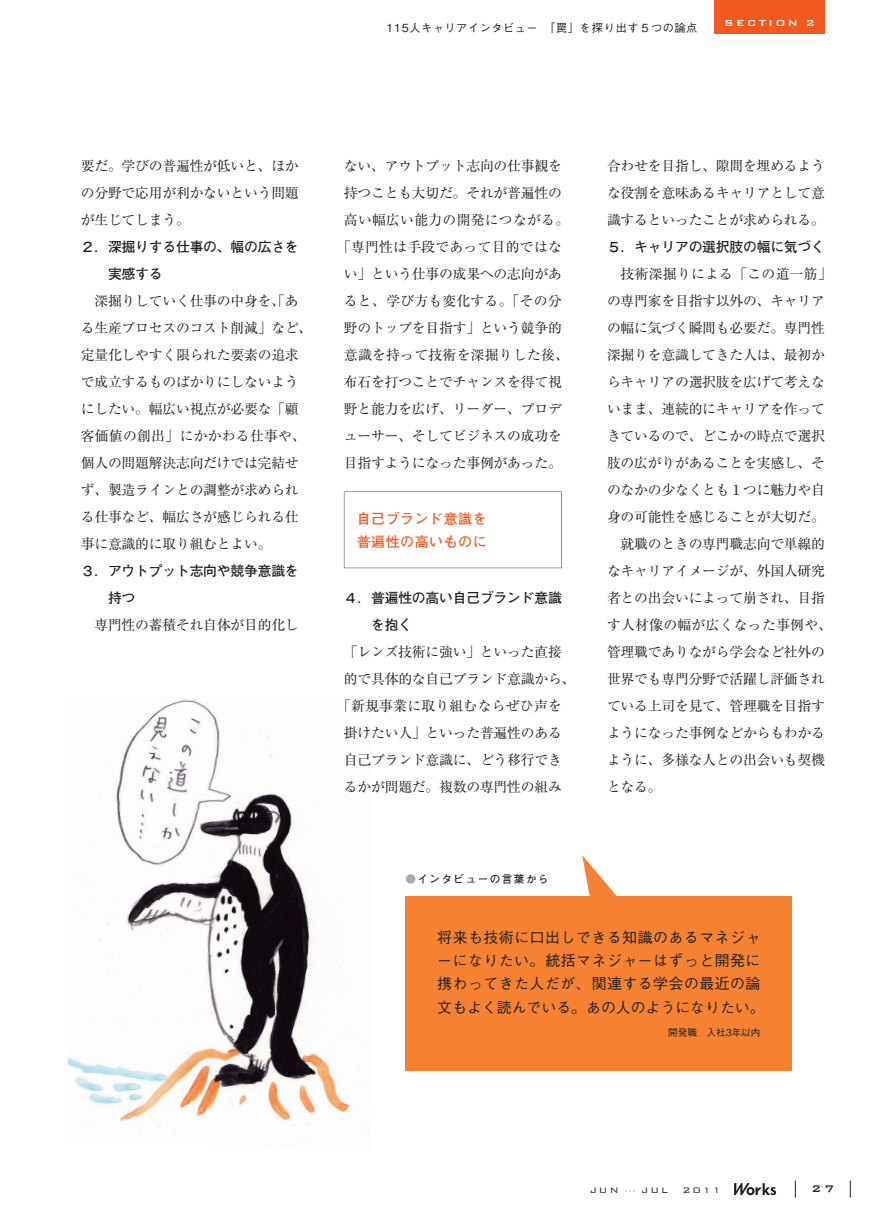
<style>
.page{position:relative;width:893px;height:1221px;background:#fff}
.page>*{position:absolute;margin:0;border:0;box-sizing:border-box;transform-origin:0 0}
.t1{font:500 14.85px/23.4px "Gothic BBB Pro";letter-spacing:.035em;color:#231f20}
.t2{font:700 14.1px/23.4px "Futo Go B101 Pro";letter-spacing:.035em;color:#f15921}
.t3{font:13.8px/27px "Ryumin Pro";letter-spacing:-.015em;color:#231f20;text-align:justify}
.t4{font:700 13.8px/27px "Futo Go B101 Pro";letter-spacing:-.015em;color:#231f20}
.t5{font:13.8px "Ryumin Pro";letter-spacing:.02em;color:#231f20}
.t6{font:500 12.75px "Bank Gothic";color:#231f20}
.t7{font:500 11.7px "Bank Gothic";letter-spacing:.2em;color:#fff}
.t8{font:500 11.1px "Gothic BBB Pro";letter-spacing:.05em;color:#231f20}
.t9{font:300 10.65px "Bank Gothic";letter-spacing:.2em;color:#231f20}
.t10{font:700 10.65px "Futo Go B101 Pro";letter-spacing:.135em;color:#231f20}
.t11{font:500 9.6px "Gothic BBB Pro";color:#231f20}
.s1{color:#a8a9ad}
.s2{font-size:7.5px}
</style>
<div class="page">
<div style="left:714px;top:0;width:111px;height:34px;background:#f15921"></div>
<svg style="left:734px;top:1183px;width:42px;height:12px"></svg>
<svg style="left:795px;top:1180px;width:1px;height:17px"></svg>
<svg style="left:850px;top:1180px;width:1px;height:17px"></svg>
<img style="left:68px;top:699px;width:301px;height:432px">
<svg style="left:344px;top:491px;width:218px;height:77px"></svg>
<div style="left:344px;top:492px;width:217px;height:75px;background:#fff"></div>
<div style="left:405px;top:896px;width:387px;height:174px;background:#f48232"></div>
<svg style="left:582px;top:855px;width:35px;height:41px"></svg>
<p class="t8" style="left:387px;top:19px;width:312px">115人キャリアインタビュー　「罠」を探り出す５つの論点</p>
<p class="t7" style="left:724px;top:17px;width:92px">SECTION 2</p>
<p class="t3" style="left:81px;top:151px;width:219px">要だ。学びの普遍性が低いと、ほかの分野で応用が利かないという問題が生じてしまう。</p>
<p class="t4" style="left:81px;top:231px;width:219px">２．深掘りする仕事の、幅の広さを　　実感する</p>
<p class="t3" style="left:81px;top:286px;width:233px;text-align:left;text-indent:14px">深掘りしていく仕事の中身を、「ある生産プロセスのコスト削減」など、定量化しやすく限られた要素の追求で成立するものばかりにしないようにしたい。幅広い視点が必要な「顧客価値の創出」にかかわる仕事や、個人の問題解決志向だけでは完結せず、製造ラインとの調整が求められる仕事など、幅広さが感じられる仕事に意識的に取り組むとよい。</p>
<p class="t4" style="left:81px;top:555px;width:219px">３．アウトプット志向や競争意識を　　持つ</p>
<p class="t3" style="left:94px;top:610px;width:206px">専門性の蓄積それ自体が目的化し</p>
<p class="t3" style="left:337px;top:151px;width:234px;text-align:center">ない、アウトプット志向の仕事観を持つことも大切だ。それが普遍性の高い幅広い能力の開発につながる。「専門性は手段であって目的ではない」という仕事の成果への志向があると、学び方も変化する。「その分野のトップを目指す」という競争的意識を持って技術を深掘りした後、布石を打つことでチャンスを得て視野と能力を広げ、リーダー、プロデューサー、そしてビジネスの成功を目指すようになった事例があった。</p>
<p class="t2" style="left:357px;top:505px;width:132px">自己ブランド意識を普遍性の高いものに</p>
<p class="t4" style="left:344px;top:582px;width:219px">４．普遍性の高い自己ブランド意識　　を抱く</p>
<p class="t3" style="left:344px;top:637px;width:220px">「レンズ技術に強い」といった直接</p>
<p class="t3" style="left:344px;top:664px;width:233px">的で具体的な自己ブランド意識から、</p>
<p class="t5" style="left:337px;top:695px;width:226px">「新規事業に取り組むならぜひ声を</p>
<p class="t3" style="left:344px;top:718px;width:219px">掛けたい人」といった普遍性のある</p>
<p class="t3" style="left:344px;top:745px;width:219px">自己ブランド意識に、どう移行でき</p>
<p class="t3" style="left:344px;top:772px;width:219px">るかが問題だ。複数の専門性の組み</p>
<p class="t10" style="left:405px;top:870px;width:145px"><span class="s1">●</span>インタビューの言葉から</p>
<p class="t3" style="left:607px;top:151px;width:220px">合わせを目指し、隙間を埋めるような役割を意味あるキャリアとして意識するといったことが求められる。</p>
<p class="t4" style="left:607px;top:231px;width:219px">５．キャリアの選択肢の幅に気づく</p>
<p class="t5" style="left:621px;top:263px;width:213px">技術深掘りによる「この道一筋」</p>
<p class="t3" style="left:607px;top:286px;width:219px">の専門家を目指す以外の、キャリア</p>
<p class="t3" style="left:607px;top:313px;width:219px">の幅に気づく瞬間も必要だ。専門性</p>
<p class="t3" style="left:607px;top:340px;width:219px">深掘りを意識してきた人は、最初か</p>
<p class="t3" style="left:607px;top:367px;width:219px">らキャリアの選択肢を広げて考えな</p>
<p class="t3" style="left:607px;top:394px;width:219px">いまま、連続的にキャリアを作って</p>
<p class="t3" style="left:607px;top:421px;width:219px">きているので、どこかの時点で選択</p>
<p class="t3" style="left:607px;top:448px;width:219px">肢の広がりがあることを実感し、そ</p>
<p class="t3" style="left:607px;top:475px;width:219px">のなかの少なくとも１つに魅力や自</p>
<p class="t3" style="left:607px;top:502px;width:220px">身の可能性を感じることが大切だ。</p>
<p class="t3" style="left:621px;top:529px;width:206px">就職のときの専門職志向で単線的</p>
<p class="t3" style="left:607px;top:556px;width:219px">なキャリアイメージが、外国人研究</p>
<p class="t3" style="left:607px;top:583px;width:219px">者との出会いによって崩され、目指</p>
<p class="t5" style="left:607px;top:614px;width:227px">す人材像の幅が広くなった事例や、</p>
<p class="t3" style="left:607px;top:637px;width:219px">管理職でありながら学会など社外の</p>
<p class="t3" style="left:607px;top:664px;width:219px">世界でも専門分野で活躍し評価され</p>
<p class="t3" style="left:607px;top:691px;width:219px">ている上司を見て、管理職を目指す</p>
<p class="t3" style="left:607px;top:718px;width:219px">ようになった事例などからもわかる</p>
<p class="t3" style="left:607px;top:745px;width:219px">ように、多様な人との出会いも契機</p>
<p class="t3" style="left:607px;top:772px;width:56px">となる。</p>
<p class="t1" style="left:437px;top:923px;width:329px">将来も技術に口出しできる知識のあるマネジャーになりたい。統括マネジャーはずっと開発に携わってきた人だが、関連する学会の最近の論文もよく読んでいる。あの人のようになりたい。</p>
<p class="t11" style="left:622px;top:1024px;width:140px">　　　 　開発職　入社3年以内</p>
<p class="t9" style="left:590px;top:1184px;width:80px">JUN <span class="s2">---</span> JUL</p>
<p class="t9" style="left:683px;top:1184px;width:40px">2011</p>
<p class="t6" style="left:811px;top:1182px;width:24px">27</p>
</div>
